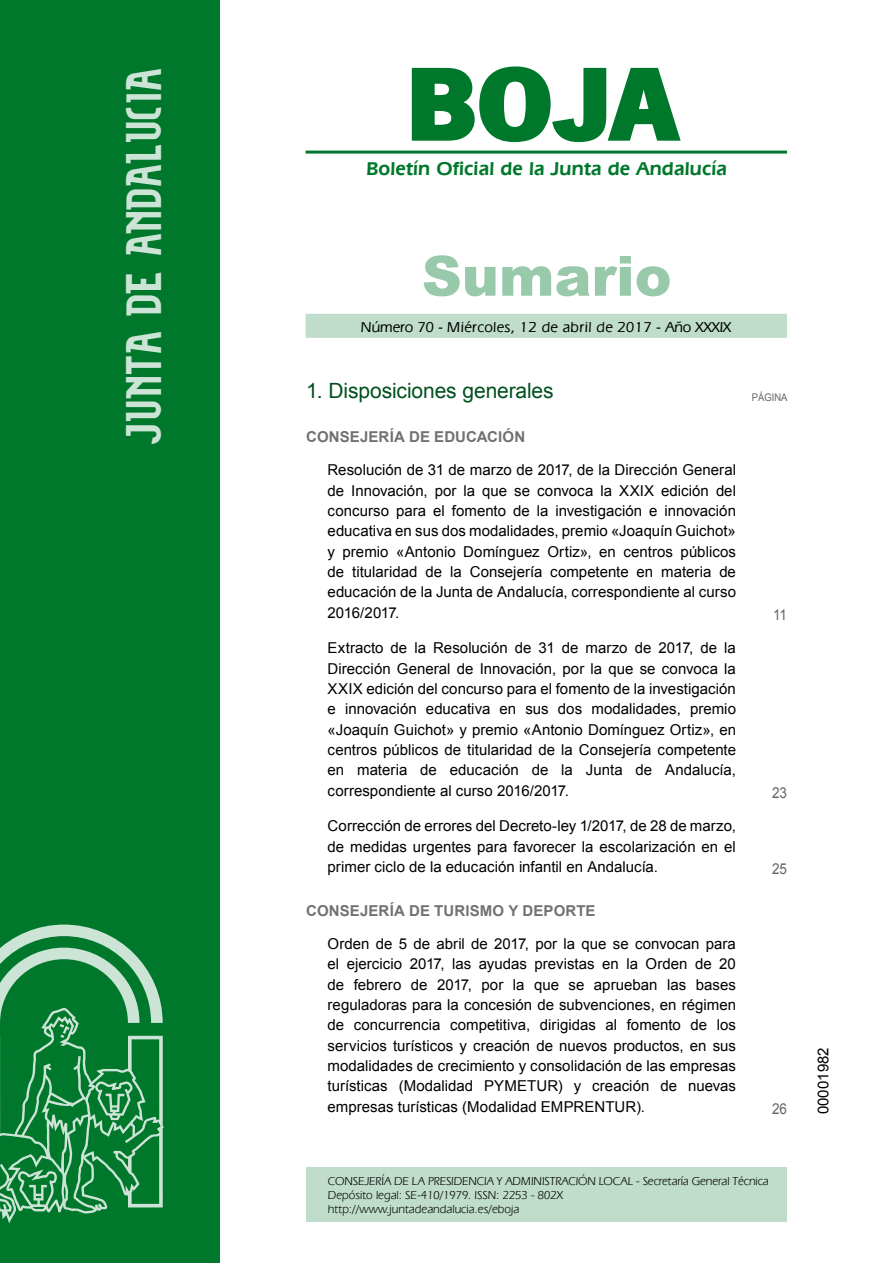
<style>
.page{position:relative;width:893px;height:1263px;background:#fff}
.page>*{position:absolute;margin:0;border:0;box-sizing:border-box;transform-origin:0 0}
.t1{font:700 105px "News Got T";color:#00782c;scale:1.14 1}
.t2{font:900 55.5px "Arial";color:#99c9ab}
.t3{font:27px "Alfabeto Andaluz Nuevo";color:#cce4d5}
.t4{font:21px "Arial";letter-spacing:-.005em;color:#00501f}
.t5{font:600 19.5px "Eras IT Cby BT";letter-spacing:.01em;color:#00782c}
.t6{font:15px/20.4px "Arial";color:#000;text-align:justify}
.t7{font:700 15px "Arial";letter-spacing:.01em;color:#707173}
.t8{font:500 15px "Eras IT Cby BT";letter-spacing:.025em;color:#000}
.t9{font:15px "Arial";color:#646567;scale:.9 1}
.t10{font:12px/13.8px "Eras IT Cby BT";letter-spacing:-.01em;color:#000}
.t11{font:10.5px "Arial";color:#646567;scale:.9 1}
</style>
<div class="page">
<hr style="left:305px;top:151px;width:482px;height:3px;background:#00782c">
<div style="left:305px;top:314px;width:482px;height:24px;background:#bfddca"></div>
<div style="left:0;top:0;width:219px;height:1263px;background:#00782c"></div>
<svg style="left:0;top:925px;width:164px;height:298px"></svg>
<div style="left:306px;top:1167px;width:481px;height:55px;background:#bfddca"></div>
<svg style="left:411px;top:66px;width:270px;height:77px"></svg>
<h3 class="t3" style="left:136px;top:446px;width:379px;rotate:-90deg">JUNTA DE ANDALUCIA</h3>
<h1 class="t1" style="left:405px;top:42px;width:240px">BOJA</h1>
<h3 class="t5" style="left:366px;top:157px;width:362px">Boletín Oficial de la Junta de Andalucía</h3>
<h2 class="t2" style="left:422px;top:236px;width:251px">Sumario</h2>
<p class="t8" style="left:361px;top:317px;width:372px">Número 70 - Miércoles, 12 de abril de 2017 - Año XXXIX</p>
<h3 class="t4" style="left:306px;top:377px;width:249px">1. Disposiciones generales</h3>
<p class="t11" style="left:751px;top:390px;width:41px">PÁGINA</p>
<p class="t7" style="left:306px;top:427px;width:220px">CONSEJERÍA DE EDUCACIÓN</p>
<p class="t6" style="left:327px;top:460px;width:410px">Resolución de 31 de marzo de 2017, de la Dirección General de Innovación, por la que se convoca la XXIX edición del concurso para el fomento de la investigación e innovación educativa en sus dos modalidades, premio «Joaquín Guichot» y premio «Antonio Domínguez Ortiz», en centros públicos de titularidad de la Consejería competente en materia de educación de la Junta de Andalucía, correspondiente al curso 2016/2017.</p>
<p class="t9" style="left:773px;top:605px;width:17px">11</p>
<p class="t6" style="left:327px;top:638px;width:410px">Extracto de la Resolución de 31 de marzo de 2017, de la Dirección General de Innovación, por la que se convoca la XXIX edición del concurso para el fomento de la investigación e innovación educativa en sus dos modalidades, premio «Joaquín Guichot» y premio «Antonio Domínguez Ortiz», en centros públicos de titularidad de la Consejería competente en materia de educación de la Junta de Andalucía, correspondiente al curso 2016/2017.</p>
<p class="t6" style="left:327px;top:816px;width:410px">Corrección de errores del Decreto-ley 1/2017, de 28 de marzo, de medidas urgentes para favorecer la escolarización en el primer ciclo de la educación infantil en Andalucía.</p>
<p class="t7" style="left:306px;top:901px;width:291px">CONSEJERÍA DE TURISMO Y DEPORTE</p>
<p class="t6" style="left:327px;top:934px;width:410px">Orden de 5 de abril de 2017, por la que se convocan para el ejercicio 2017, las ayudas previstas en la Orden de 20 de febrero de 2017, por la que se aprueban las bases reguladoras para la concesión de subvenciones, en régimen de concurrencia competitiva, dirigidas al fomento de los servicios turísticos y creación de nuevos productos, en sus modalidades de crecimiento y consolidación de las empresas turísticas (Modalidad PYMETUR) y creación de nuevas empresas turísticas (Modalidad EMPRENTUR).</p>
<p class="t9" style="left:772px;top:783px;width:18px">23</p>
<p class="t9" style="left:772px;top:859px;width:18px">25</p>
<p class="t9" style="left:772px;top:1099px;width:18px">26</p>
<p class="t10" style="left:328px;top:1174px;width:442px">CONSEJERÍA DE LA PRESIDENCIA Y ADMINISTRACIÓN LOCAL - Secretaría General Técnica<br>Depósito legal: SE-410/1979. ISSN: 2253 - 802X<br>http://www.juntadeandalucia.es/eboja</p>
<p class="t6" style="left:813px;top:1114px;width:68px;rotate:-90deg">00001982</p>
</div>
